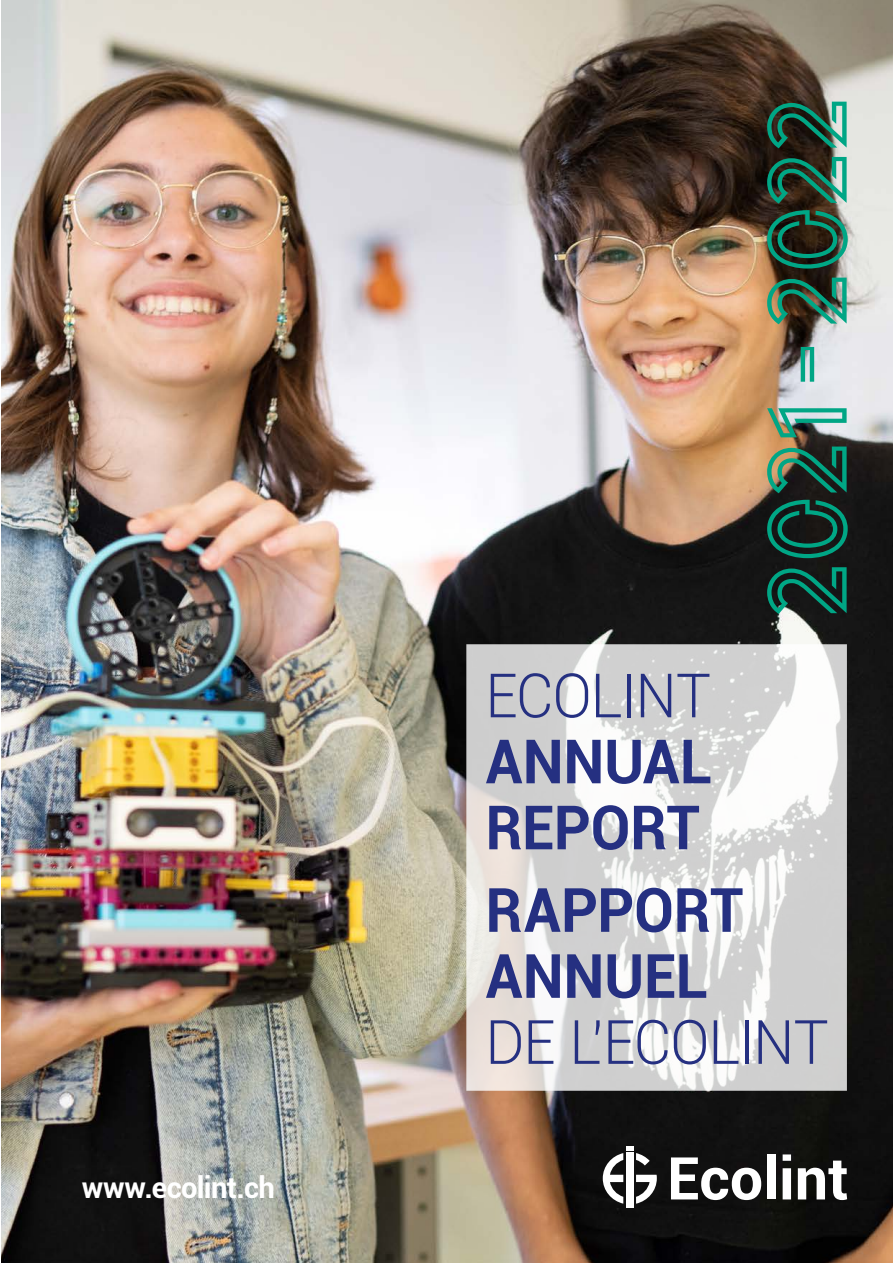
<style>
.page{position:relative;width:893px;height:1263px;background:#fff}
.page>*{position:absolute;margin:0;border:0;box-sizing:border-box;transform-origin:0 0}
.t1{font:104.55px "LIBRARY3 AM";letter-spacing:-.065em;color:#00a685;scale:.95 1}
.t2{font:700 61.2px/66px "Roboto";letter-spacing:-.005em;color:#253081;scale:.95 1}
.t3{font:300 61.2px "Roboto";letter-spacing:-.02em;color:#253081;scale:.95 1}
.t4{font:700 29.25px "Roboto";letter-spacing:-.02em;color:#fff}
</style>
<div class="page">
<img style="left:1px;top:0;width:892px;height:1263px">
<svg style="left:466px;top:644px;width:381px;height:447px;fill:#d0d0d0"></svg>
<svg style="left:671px;top:1157px;width:90px;height:43px"></svg>
<div style="left:767px;top:1154px;width:8px;height:45px;background:#fff"></div>
<svg style="left:783px;top:1154px;width:8px;height:45px"></svg>
<svg style="left:798px;top:1160px;width:49px;height:40px"></svg>
<svg style="left:603px;top:1146px;width:54px;height:58px"></svg>
<div style="left:626px;top:1153px;width:7px;height:55px;background:#fff"></div>
<p class="t4" style="left:82px;top:1167px;width:195px">www.ecolint.ch</p>
<p class="t1" style="left:743px;top:621px;width:556px;rotate:-90deg">2021 – 2022</p>
<p class="t3" style="left:485px;top:653px;width:239px">ECOLINT</p>
<p class="t2" style="left:485px;top:726px;width:240px">ANNUAL<br>REPORT</p>
<p class="t2" style="left:485px;top:875px;width:273px">RAPPORT<br>ANNUEL</p>
<p class="t3" style="left:485px;top:1000px;width:363px">DE L’ECOLINT</p>
</div>
